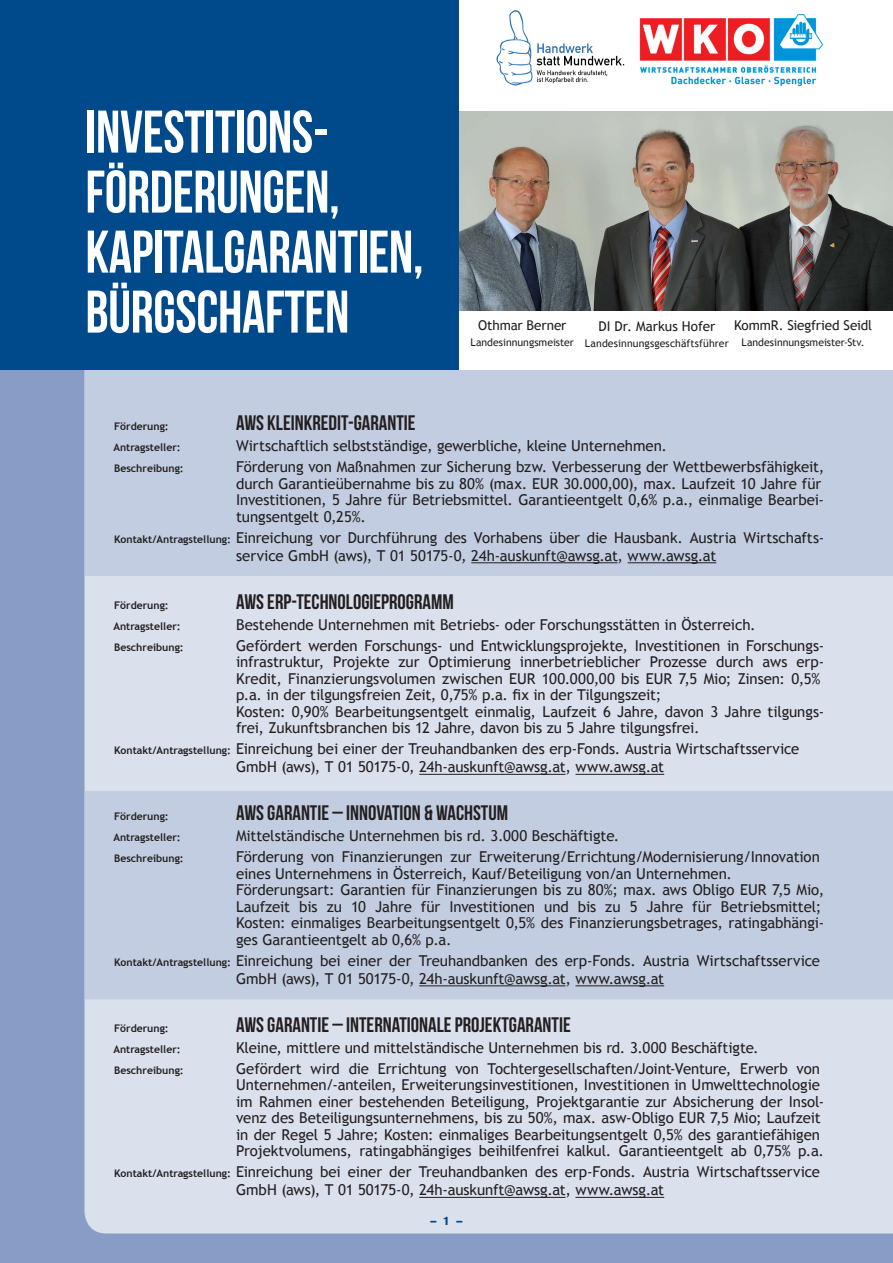
<style>
.page{position:relative;width:893px;height:1263px;background:#899cc5}
.page>*{position:absolute;margin:0;border:0;box-sizing:border-box;transform-origin:0 0}
.t1{font:60px "Bebas Neue";letter-spacing:-.005em;color:#fff;scale:.95 1}
.t2{font:21px "Bebas Neue";color:#231f20}
.t3{font:15px "Trebuchet MS";letter-spacing:-.005em;color:#231f20}
.t4{font:13.5px "Trebuchet MS";letter-spacing:-.005em;color:#231f20}
.t5{font:900 12px "Akzidenz Grotesk";color:#00498a}
.t6{font:700 10.5px "Trebuchet MS";color:#231f20}
.t7{font:10.5px "Trebuchet MS";letter-spacing:.005em;color:#231f20}
.s1{font-weight:700;font-size:10.5px}
</style>
<div class="page">
<div style="left:0;top:0;width:893px;height:370px;background:#00498a"></div>
<div style="left:459px;top:0;width:434px;height:370px;background:#fff"></div>
<img style="left:639px;top:14px;width:185px;height:73px">
<img style="left:496px;top:10px;width:129px;height:76px">
<img style="left:459px;top:111px;width:434px;height:200px">
<div style="left:84px;top:370px;width:809px;height:864px;background:#c3cde1"></div>
<div style="left:85px;top:576px;width:808px;height:215px;background:#dae0ec"></div>
<div style="left:85px;top:999px;width:808px;height:234px;background:#dae0ec"></div>
<hr style="left:471px;top:562px;width:147px;height:1px;background:#231f20">
<hr style="left:628px;top:562px;width:88px;height:1px;background:#231f20">
<hr style="left:419px;top:774px;width:146px;height:1px;background:#231f20">
<hr style="left:575px;top:774px;width:89px;height:1px;background:#231f20">
<hr style="left:419px;top:985px;width:146px;height:1px;background:#231f20">
<hr style="left:575px;top:985px;width:89px;height:1px;background:#231f20">
<hr style="left:419px;top:1197px;width:146px;height:1px;background:#231f20">
<hr style="left:575px;top:1197px;width:89px;height:1px;background:#231f20">
<p class="t1" style="left:85px;top:99px;width:257px">INVESTITIONS-</p>
<p class="t1" style="left:85px;top:159px;width:269px">FÖRDERUNGEN,</p>
<p class="t1" style="left:85px;top:219px;width:357px">KAPITALGARANTIEN,</p>
<p class="t1" style="left:85px;top:279px;width:279px">BÜRGSCHAFTEN</p>
<p class="t4" style="left:478px;top:317px;width:90px">Othmar Berner</p>
<p class="t7" style="left:471px;top:336px;width:105px">Landesinnungsmeister</p>
<p class="t4" style="left:734px;top:317px;width:140px">KommR. Siegfried Seidl</p>
<p class="t7" style="left:742px;top:336px;width:125px">Landesinnungsmeister-Stv.</p>
<p class="t4" style="left:598px;top:318px;width:118px">DI Dr. Markus Hofer</p>
<p class="t7" style="left:585px;top:337px;width:145px">Landesinnungsgeschäftsführer</p>
<p class="t6" style="left:114px;top:420px;width:56px">Förderung:</p>
<p class="t2" style="left:236px;top:412px;width:181px">AWS KLEINKREDIT-GARANTIE</p>
<p class="t6" style="left:113px;top:441px;width:69px">Antragsteller:</p>
<p class="t3" style="left:236px;top:437px;width:432px">Wirtschaftlich selbstständige, gewerbliche, kleine Unternehmen.</p>
<p class="t6" style="left:114px;top:462px;width:71px">Beschreibung:</p>
<p class="t3" style="left:236px;top:458px;width:590px">Förderung von Maßnahmen zur Sicherung bzw. Verbesserung der Wettbewerbsfähigkeit,</p>
<p class="t3" style="left:236px;top:475px;width:587px">durch Garantieübernahme bis zu 80% (max. EUR 30.000,00), max. Laufzeit 10 Jahre für</p>
<p class="t3" style="left:236px;top:491px;width:589px">Investitionen, 5 Jahre für Betriebsmittel. Garantieentgelt 0,6% p.a., einmalige Bearbei-</p>
<p class="t3" style="left:236px;top:508px;width:132px">tungsentgelt 0,25%.</p>
<p class="t3" style="left:114px;top:529px;width:712px"><span class="s1">Kontakt/Antragstellung:</span> Einreichung vor Durchführung des Vorhabens über die Hausbank. Austria Wirtschafts-</p>
<p class="t3" style="left:236px;top:547px;width:482px">service GmbH (aws), T 01 50175-0, 24h-auskunft@awsg.at, www.awsg.at</p>
<p class="t6" style="left:114px;top:599px;width:56px">Förderung:</p>
<p class="t2" style="left:236px;top:590px;width:219px">AWS ERP-TECHNOLOGIEPROGRAMM</p>
<p class="t6" style="left:113px;top:620px;width:69px">Antragsteller:</p>
<p class="t3" style="left:236px;top:616px;width:521px">Bestehende Unternehmen mit Betriebs- oder Forschungsstätten in Österreich.</p>
<p class="t6" style="left:114px;top:641px;width:71px">Beschreibung:</p>
<p class="t3" style="left:236px;top:637px;width:590px">Gefördert werden Forschungs- und Entwicklungsprojekte, Investitionen in Forschungs-</p>
<p class="t3" style="left:236px;top:653px;width:590px">infrastruktur, Projekte zur Optimierung innerbetrieblicher Prozesse durch aws erp-</p>
<p class="t3" style="left:236px;top:670px;width:586px">Kredit, Finanzierungsvolumen zwischen EUR 100.000,00 bis EUR 7,5 Mio; Zinsen: 0,5%</p>
<p class="t3" style="left:236px;top:686px;width:427px">p.a. in der tilgungsfreien Zeit, 0,75% p.a. fix in der Tilgungszeit;</p>
<p class="t3" style="left:236px;top:703px;width:590px">Kosten: 0,90% Bearbeitungsentgelt einmalig, Laufzeit 6 Jahre, davon 3 Jahre tilgungs-</p>
<p class="t3" style="left:236px;top:719px;width:465px">frei, Zukunftsbranchen bis 12 Jahre, davon bis zu 5 Jahre tilgungsfrei.</p>
<p class="t3" style="left:114px;top:740px;width:687px"><span class="s1">Kontakt/Antragstellung:</span> Einreichung bei einer der Treuhandbanken des erp-Fonds. Austria Wirtschaftsservice</p>
<p class="t3" style="left:236px;top:758px;width:430px">GmbH (aws), T 01 50175-0, 24h-auskunft@awsg.at, www.awsg.at</p>
<p class="t6" style="left:114px;top:810px;width:56px">Förderung:</p>
<p class="t2" style="left:236px;top:802px;width:274px">AWS GARANTIE – INNOVATION &amp; WACHSTUM</p>
<p class="t6" style="left:113px;top:831px;width:69px">Antragsteller:</p>
<p class="t3" style="left:236px;top:827px;width:385px">Mittelständische Unternehmen bis rd. 3.000 Beschäftigte.</p>
<p class="t6" style="left:114px;top:852px;width:71px">Beschreibung:</p>
<p class="t3" style="left:236px;top:848px;width:585px">Förderung von Finanzierungen zur Erweiterung/Errichtung/Modernisierung/Innovation</p>
<p class="t3" style="left:236px;top:865px;width:497px">eines Unternehmens in Österreich, Kauf/Beteiligung von/an Unternehmen.</p>
<p class="t3" style="left:236px;top:881px;width:590px">Förderungsart: Garantien für Finanzierungen bis zu 80%; max. aws Obligo EUR 7,5 Mio,</p>
<p class="t3" style="left:236px;top:898px;width:587px">Laufzeit bis zu 10 Jahre für Investitionen und bis zu 5 Jahre für Betriebsmittel;</p>
<p class="t3" style="left:236px;top:914px;width:590px">Kosten: einmaliges Bearbeitungsentgelt 0,5% des Finanzierungsbetrages, ratingabhängi-</p>
<p class="t3" style="left:236px;top:931px;width:217px">ges Garantieentgelt ab 0,6% p.a.</p>
<p class="t3" style="left:114px;top:952px;width:707px"><span class="s1">Kontakt/Antragstellung:</span> Einreichung bei einer der Treuhandbanken des erp-Fonds. Austria Wirtschaftsservice</p>
<p class="t3" style="left:236px;top:970px;width:430px">GmbH (aws), T 01 50175-0, 24h-auskunft@awsg.at, www.awsg.at</p>
<p class="t6" style="left:114px;top:1022px;width:56px">Förderung:</p>
<p class="t2" style="left:236px;top:1013px;width:336px">AWS GARANTIE – INTERNATIONALE PROJEKTGARANTIE</p>
<p class="t6" style="left:113px;top:1043px;width:69px">Antragsteller:</p>
<p class="t3" style="left:236px;top:1039px;width:524px">Kleine, mittlere und mittelständische Unternehmen bis rd. 3.000 Beschäftigte.</p>
<p class="t6" style="left:114px;top:1064px;width:71px">Beschreibung:</p>
<p class="t3" style="left:236px;top:1060px;width:585px">Gefördert wird die Errichtung von Tochtergesellschaften/Joint-Venture, Erwerb von</p>
<p class="t3" style="left:236px;top:1076px;width:585px">Unternehmen/-anteilen, Erweiterungsinvestitionen, Investitionen in Umwelttechnologie</p>
<p class="t3" style="left:236px;top:1093px;width:590px">im Rahmen einer bestehenden Beteiligung, Projektgarantie zur Absicherung der Insol-</p>
<p class="t3" style="left:236px;top:1109px;width:586px">venz des Beteiligungsunternehmens, bis zu 50%, max. asw-Obligo EUR 7,5 Mio; Laufzeit</p>
<p class="t3" style="left:236px;top:1126px;width:585px">in der Regel 5 Jahre; Kosten: einmaliges Bearbeitungsentgelt 0,5% des garantiefähigen</p>
<p class="t3" style="left:236px;top:1142px;width:589px">Projektvolumens, ratingabhängiges beihilfenfrei kalkul. Garantieentgelt ab 0,75% p.a.</p>
<p class="t3" style="left:114px;top:1163px;width:707px"><span class="s1">Kontakt/Antragstellung:</span> Einreichung bei einer der Treuhandbanken des erp-Fonds. Austria Wirtschaftsservice</p>
<p class="t3" style="left:236px;top:1181px;width:430px">GmbH (aws), T 01 50175-0, 24h-auskunft@awsg.at, www.awsg.at</p>
<p class="t5" style="left:430px;top:1214px;width:34px">– 1 –</p>
</div>
